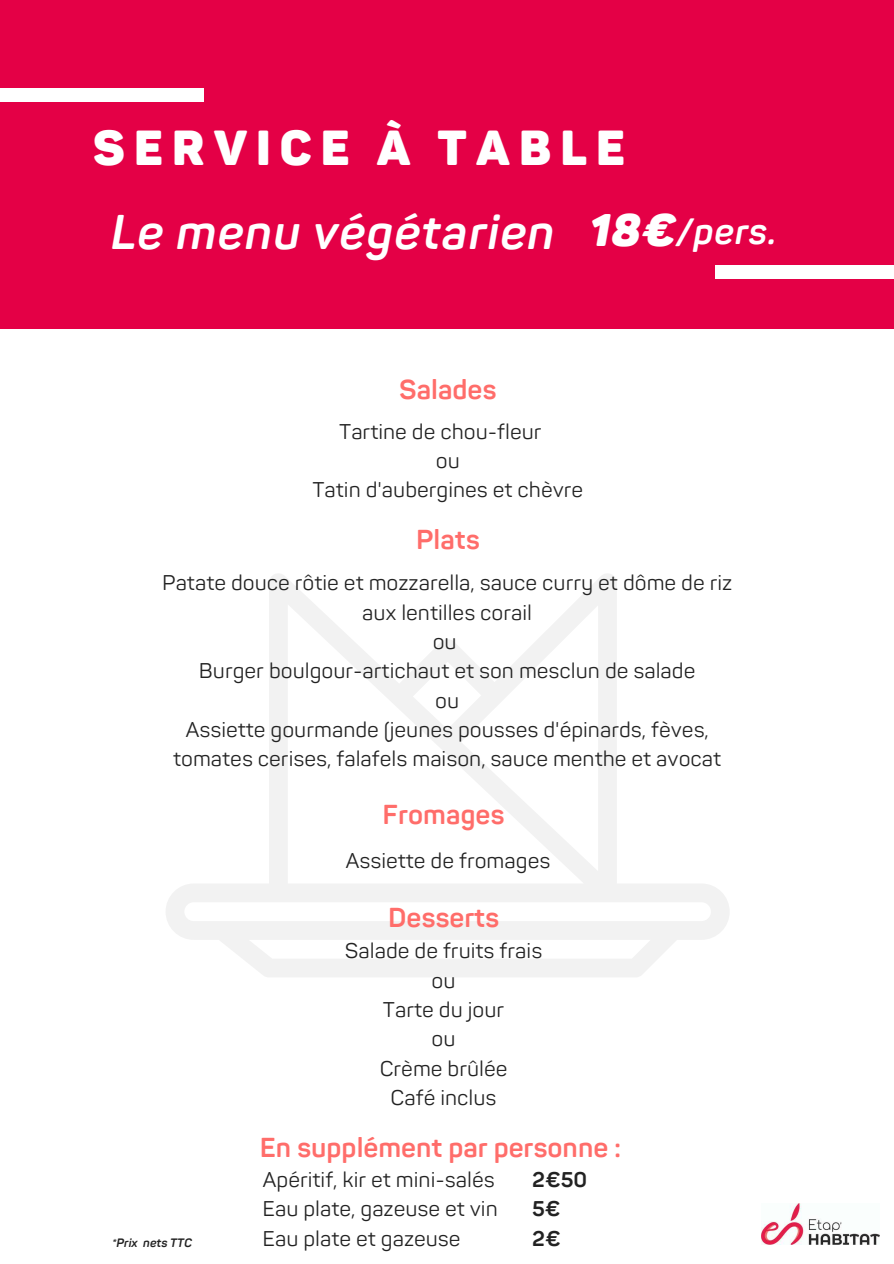
<style>
.page{position:relative;width:894px;height:1264px;background:#fff}
.page>*{position:absolute;margin:0;border:0;box-sizing:border-box;transform-origin:0 0}
.t1{font:900 48.45px "Panton";letter-spacing:.19em;color:#fff}
.t2{font:italic 700 48px "Panton";letter-spacing:.02em;color:#fff}
.t3{font:700 27px "Panton";color:#ff6d6a}
.t4{font:21px/29.2px "Panton";color:#222;text-align:center}
.t5{font:700 21px/29.2px "Panton";color:#222}
.t6{font:italic 700 12px "Panton";color:#222}
.s1{font-weight:900;font-size:45px}
.s2{font-size:36px}
</style>
<div class="page">
<svg style="left:166px;top:574px;width:563px;height:403px"></svg>
<div style="left:0;top:0;width:893px;height:329px;background:#e40046"></div>
<div style="left:0;top:89px;width:203px;height:12px;background:#fff"></div>
<div style="left:714px;top:266px;width:179px;height:12px;background:#fff"></div>
<img style="left:761px;top:1203px;width:118px;height:41px">
<h1 class="t1" style="left:93px;top:119px;width:533px">SERVICE À TABLE</h1>
<h2 class="t2" style="left:111px;top:204px;width:667px">Le menu végétarien <span class="s1">18€</span><span class="s2">/pers.</span></h2>
<p class="t3" style="left:399px;top:374px;width:99px">Salades</p>
<p class="t4" style="left:339px;top:417px;width:204px">Tartine de chou-fleur</p>
<p class="t4" style="left:436px;top:446px;width:25px">ou</p>
<p class="t4" style="left:312px;top:476px;width:272px">Tatin d'aubergines et chèvre</p>
<p class="t3" style="left:416px;top:524px;width:65px">Plats</p>
<p class="t4" style="left:162px;top:569px;width:571px">Patate douce rôtie et mozzarella, sauce curry et dôme de riz aux lentilles corail<br>ou<br>Burger boulgour-artichaut et son mesclun de salade<br>ou<br>Assiette gourmande (jeunes pousses d'épinards, fèves, tomates cerises, falafels maison, sauce menthe et avocat</p>
<p class="t3" style="left:382px;top:799px;width:123px">Fromages</p>
<p class="t4" style="left:345px;top:846px;width:206px">Assiette de fromages</p>
<p class="t3" style="left:388px;top:901px;width:113px">Desserts</p>
<p class="t6" style="left:112px;top:1235px;width:81px">*Prix nets TTC</p>
<p class="t4" style="left:345px;top:937px;width:199px">Salade de fruits frais ou<br>Tarte du jour<br>ou<br>Crème brûlée<br>Café inclus</p>
<p class="t3" style="left:260px;top:1132px;width:363px">En supplément par personne :</p>
<p class="t5" style="left:532px;top:1165px;width:57px">2€50<br>5€<br>2€</p>
<p class="t4" style="left:262px;top:1165px;width:237px;text-align:left">Apéritif, kir et mini-salés<br>Eau plate, gazeuse et vin<br>Eau plate et gazeuse</p>
</div>
